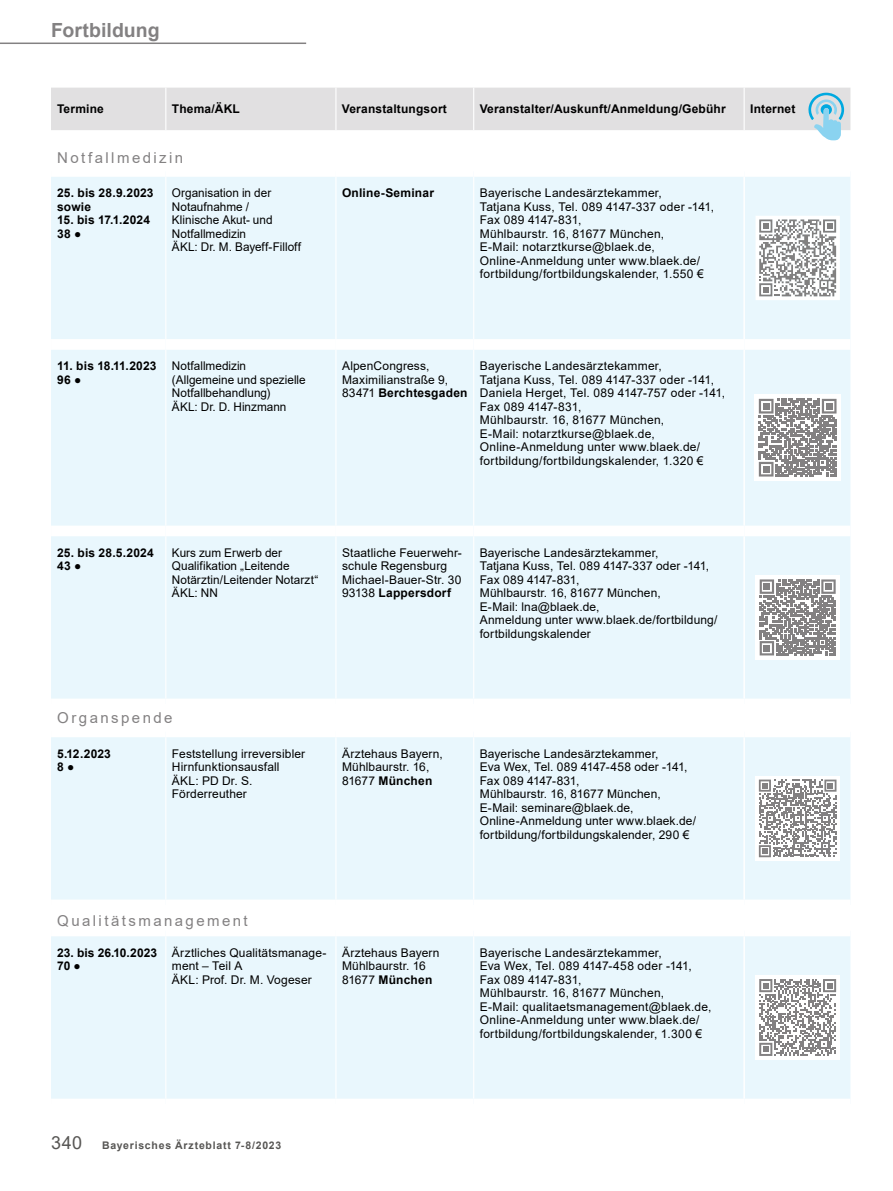
<style>
.page{position:relative;width:893px;height:1191px;background:#fff}
.page>*{position:absolute;margin:0;border:0;box-sizing:border-box;transform-origin:0 0}
.t1{font:700 19.5px "Arial";color:#838182}
.t2{font:15px "Arial";letter-spacing:.16em;color:#838182}
.t3{font:12px/13.5px "Arial";letter-spacing:.015em;color:#000}
.t4{font:700 12px/13.5px "Arial";letter-spacing:.015em;color:#000}
.t5{font:700 10.5px "Arial";letter-spacing:.07em;color:#575654}
.s1{font-weight:700}
.s2{font-weight:400;font-size:18px}
</style>
<div class="page">
<hr style="left:0;top:43px;width:306px;height:1px;background:#838182">
<div style="left:51px;top:177px;width:799px;height:921px;background:#e9f7fd"></div>
<hr style="left:165px;top:177px;width:1px;height:162px;background:#fff">
<hr style="left:335px;top:177px;width:1px;height:162px;background:#fff">
<hr style="left:473px;top:177px;width:1px;height:162px;background:#fff">
<hr style="left:165px;top:350px;width:1px;height:175px;background:#fff">
<hr style="left:335px;top:350px;width:1px;height:175px;background:#fff">
<hr style="left:473px;top:350px;width:1px;height:175px;background:#fff">
<hr style="left:165px;top:536px;width:1px;height:162px;background:#fff">
<hr style="left:335px;top:536px;width:1px;height:162px;background:#fff">
<hr style="left:473px;top:536px;width:1px;height:162px;background:#fff">
<hr style="left:165px;top:737px;width:1px;height:162px;background:#fff">
<hr style="left:335px;top:737px;width:1px;height:162px;background:#fff">
<hr style="left:473px;top:737px;width:1px;height:162px;background:#fff">
<hr style="left:165px;top:936px;width:1px;height:162px;background:#fff">
<hr style="left:335px;top:936px;width:1px;height:162px;background:#fff">
<hr style="left:473px;top:936px;width:1px;height:162px;background:#fff">
<hr style="left:743px;top:177px;width:2px;height:162px;background:#fff">
<hr style="left:743px;top:350px;width:2px;height:175px;background:#fff">
<hr style="left:743px;top:536px;width:2px;height:162px;background:#fff">
<hr style="left:743px;top:737px;width:2px;height:162px;background:#fff">
<hr style="left:743px;top:936px;width:2px;height:162px;background:#fff">
<div style="left:51px;top:339px;width:115px;height:11px;background:#fff"></div>
<div style="left:166px;top:339px;width:170px;height:11px;background:#fff"></div>
<div style="left:336px;top:339px;width:138px;height:11px;background:#fff"></div>
<div style="left:474px;top:339px;width:270px;height:11px;background:#fff"></div>
<div style="left:744px;top:339px;width:106px;height:11px;background:#fff"></div>
<div style="left:51px;top:525px;width:115px;height:11px;background:#fff"></div>
<div style="left:166px;top:525px;width:170px;height:11px;background:#fff"></div>
<div style="left:336px;top:525px;width:138px;height:11px;background:#fff"></div>
<div style="left:474px;top:525px;width:270px;height:11px;background:#fff"></div>
<div style="left:744px;top:525px;width:106px;height:11px;background:#fff"></div>
<div style="left:51px;top:698px;width:115px;height:11px;background:#fff"></div>
<div style="left:166px;top:698px;width:170px;height:11px;background:#fff"></div>
<div style="left:336px;top:698px;width:138px;height:11px;background:#fff"></div>
<div style="left:474px;top:698px;width:270px;height:11px;background:#fff"></div>
<div style="left:744px;top:698px;width:106px;height:11px;background:#fff"></div>
<div style="left:51px;top:726px;width:115px;height:11px;background:#fff"></div>
<div style="left:166px;top:726px;width:170px;height:11px;background:#fff"></div>
<div style="left:336px;top:726px;width:138px;height:11px;background:#fff"></div>
<div style="left:474px;top:726px;width:270px;height:11px;background:#fff"></div>
<div style="left:744px;top:726px;width:106px;height:11px;background:#fff"></div>
<div style="left:51px;top:899px;width:115px;height:11px;background:#fff"></div>
<div style="left:166px;top:899px;width:170px;height:11px;background:#fff"></div>
<div style="left:336px;top:899px;width:138px;height:11px;background:#fff"></div>
<div style="left:474px;top:899px;width:270px;height:11px;background:#fff"></div>
<div style="left:744px;top:899px;width:106px;height:11px;background:#fff"></div>
<div style="left:51px;top:925px;width:115px;height:11px;background:#fff"></div>
<div style="left:166px;top:925px;width:170px;height:11px;background:#fff"></div>
<div style="left:336px;top:925px;width:138px;height:11px;background:#fff"></div>
<div style="left:474px;top:925px;width:270px;height:11px;background:#fff"></div>
<div style="left:744px;top:925px;width:106px;height:11px;background:#fff"></div>
<svg style="left:755px;top:216px;width:85px;height:84px"></svg>
<svg style="left:755px;top:394px;width:86px;height:87px"></svg>
<svg style="left:759px;top:399px;width:77px;height:77px"></svg>
<div style="left:756px;top:575px;width:84px;height:84px;background:#fff"></div>
<svg style="left:760px;top:579px;width:76px;height:76px"></svg>
<div style="left:755px;top:776px;width:85px;height:84px;background:#fff"></div>
<svg style="left:759px;top:779px;width:77px;height:78px"></svg>
<div style="left:755px;top:975px;width:85px;height:84px;background:#fff"></div>
<svg style="left:759px;top:979px;width:77px;height:77px"></svg>
<svg style="left:51px;top:88px;width:799px;height:52px"></svg>
<h1 class="t1" style="left:51px;top:16px;width:110px">Fortbildung</h1>
<p class="t4" style="left:57px;top:102px;width:48px">Termine</p>
<p class="t4" style="left:172px;top:102px;width:70px">Thema/ÄKL</p>
<p class="t4" style="left:342px;top:102px;width:106px">Veranstaltungsort</p>
<p class="t4" style="left:480px;top:102px;width:248px">Veranstalter/Auskunft/Anmeldung/Gebühr</p>
<p class="t4" style="left:750px;top:102px;width:47px">Internet</p>
<p class="t2" style="left:57px;top:147px;width:128px">Notfallmedizin</p>
<p class="t4" style="left:57px;top:186px;width:98px">25. bis 28.9.2023 sowie</p>
<p class="t4" style="left:57px;top:213px;width:95px">15. bis 17.1.2024<br>38 ●</p>
<p class="t3" style="left:172px;top:186px;width:131px">Organisation in der<br>Notaufnahme /<br>Klinische Akut- und<br>Notfallmedizin<br>ÄKL: Dr. M. Bayeff-Filloff</p>
<p class="t4" style="left:342px;top:186px;width:93px">Online-Seminar</p>
<p class="t3" style="left:480px;top:186px;width:236px">Bayerische Landesärztekammer,<br>Tatjana Kuss, Tel. 089 4147-337 oder -141, Fax 089 4147-831,<br>Mühlbaurstr. 16, 81677 München,<br>E-Mail: notarztkurse@blaek.de, Online-Anmeldung unter www.blaek.de/ fortbildung/fortbildungskalender, 1.550 €</p>
<p class="t4" style="left:57px;top:359px;width:101px">11. bis 18.11.2023<br>96 ●</p>
<p class="t3" style="left:172px;top:359px;width:135px">Notfallmedizin (Allgemeine und spezielle<br>Notfallbehandlung)<br>ÄKL: Dr. D. Hinzmann</p>
<p class="t3" style="left:342px;top:359px;width:127px">AlpenCongress,<br>Maximilianstraße 9,<br>83471 <span class="s1">Berchtesgaden</span></p>
<p class="t3" style="left:480px;top:359px;width:247px">Bayerische Landesärztekammer,<br>Tatjana Kuss, Tel. 089 4147-337 oder -141, Daniela Herget, Tel. 089 4147-757 oder -141, Fax 089 4147-831,<br>Mühlbaurstr. 16, 81677 München,<br>E-Mail: notarztkurse@blaek.de, Online-Anmeldung unter www.blaek.de/ fortbildung/fortbildungskalender, 1.320 €</p>
<p class="t4" style="left:57px;top:546px;width:98px">25. bis 28.5.2024<br>43 ●</p>
<p class="t3" style="left:172px;top:545px;width:148px">Kurs zum Erwerb der<br>Qualifikation „Leitende<br>Notärztin/Leitender Notarzt“<br>ÄKL: NN</p>
<p class="t3" style="left:342px;top:545px;width:121px">Staatliche Feuerwehr&shy;schule Regensburg<br>Michael-Bauer-Str. 30<br>93138 <span class="s1">Lappersdorf</span></p>
<p class="t3" style="left:480px;top:545px;width:239px">Bayerische Landesärztekammer,<br>Tatjana Kuss, Tel. 089 4147-337 oder -141,<br>Fax 089 4147-831,<br>Mühlbaurstr. 16, 81677 München,<br>E-Mail: lna@blaek.de,<br>Anmeldung unter www.blaek.de/fortbildung/ fortbildungskalender</p>
<p class="t2" style="left:57px;top:708px;width:117px">Organspende</p>
<p class="t4" style="left:57px;top:747px;width:55px">5.12.2023<br>8 ●</p>
<p class="t3" style="left:172px;top:746px;width:135px">Feststellung irreversibler<br>Hirnfunktionsausfall<br>ÄKL: PD Dr. S.<br>Förderreuther</p>
<p class="t3" style="left:342px;top:746px;width:102px">Ärztehaus Bayern,<br>Mühlbaurstr. 16,<br>81677 <span class="s1">München</span></p>
<p class="t3" style="left:480px;top:746px;width:218px">Bayerische Landesärztekammer,<br>Eva Wex, Tel. 089 4147-458 oder -141, Fax 089 4147-831,<br>Mühlbaurstr. 16, 81677 München, E-Mail: seminare@blaek.de, Online-Anmeldung unter www.blaek.de/ fortbildung/fortbildungskalender, 290 €</p>
<p class="t2" style="left:57px;top:910px;width:192px">Qualitätsmanagement</p>
<p class="t4" style="left:57px;top:946px;width:101px">23. bis 26.10.2023<br>70 ●</p>
<p class="t3" style="left:172px;top:945px;width:156px">Ärztliches Qualitätsmanage&shy;ment – Teil A<br>ÄKL: Prof. Dr. M. Vogeser</p>
<p class="t3" style="left:342px;top:945px;width:99px">Ärztehaus Bayern<br>Mühlbaurstr. 16<br>81677 <span class="s1">München</span></p>
<p class="t3" style="left:480px;top:945px;width:233px">Bayerische Landesärztekammer,<br>Eva Wex, Tel. 089 4147-458 oder -141, Fax 089 4147-831,<br>Mühlbaurstr. 16, 81677 München,<br>E-Mail: qualitaetsmanagement@blaek.de, Online-Anmeldung unter www.blaek.de/ fortbildung/fortbildungskalender, 1.300 €</p>
<p class="t5" style="left:51px;top:1137px;width:232px"><span class="s2">340</span> Bayerisches Ärzteblatt 7-8/2023</p>
</div>
